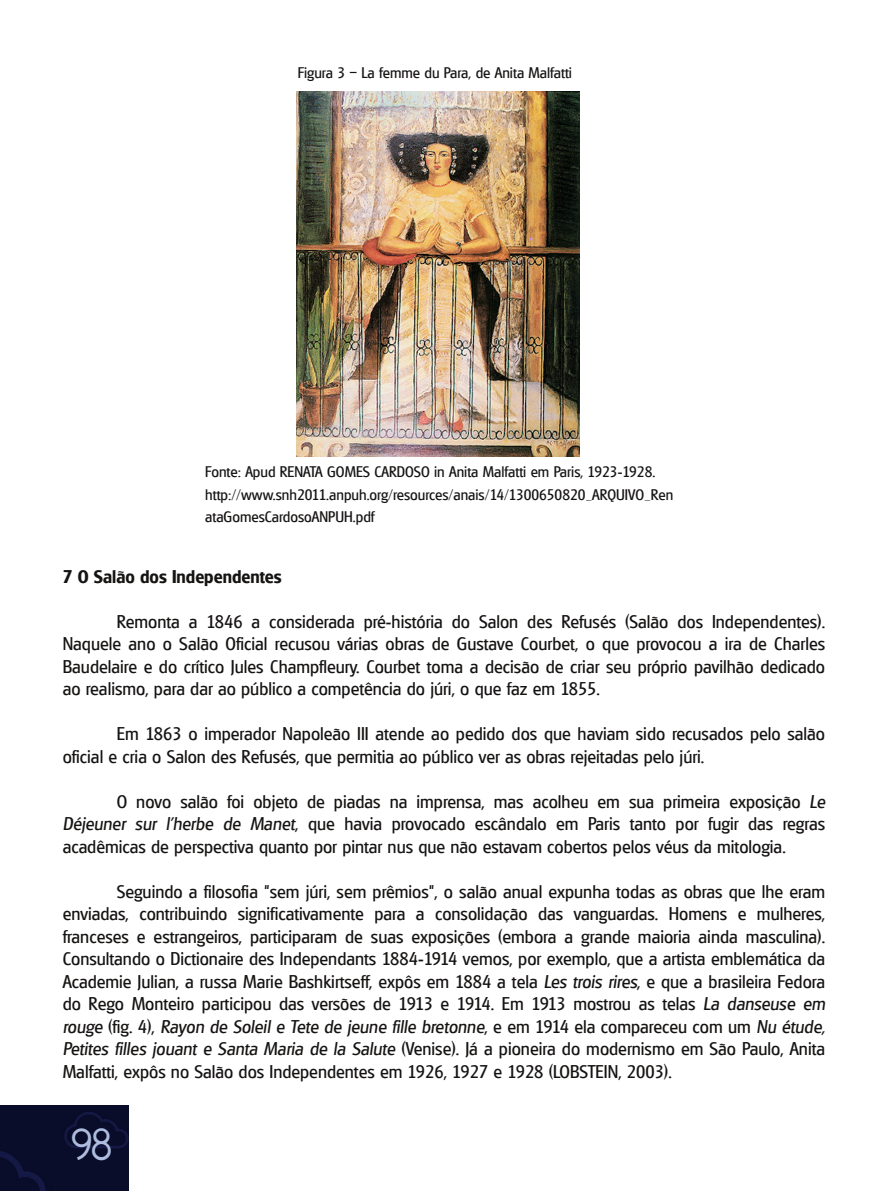
<style>
.page{position:relative;width:893px;height:1191px;background:#fff}
.page>*{position:absolute;margin:0;border:0;box-sizing:border-box;transform-origin:0 0}
.t1{font:45px "Dolce Vita";color:#aebddf}
.t2{font:18px/22.5px "Glasgow";color:#161413;text-align:justify}
.t3{font:700 18px "Glasgow";color:#161413}
.t4{font:15px/22.5px "Glasgow";color:#161413}
.s1{font-style:italic}
</style>
<div class="page">
<img style="left:0;top:1105px;width:129px;height:86px">
<img style="left:297px;top:91px;width:282px;height:365px">
<p class="t4" style="left:298px;top:61px;width:276px">Figura 3 – La femme du Para, de Anita Malfatti</p>
<p class="t4" style="left:205px;top:460px;width:470px">Fonte: Apud RENATA GOMES CARDOSO in Anita Malfatti em Paris, 1923-1928. http://www.snh2011.anpuh.org/resources/anais/14/1300650820_ARQUIVO_Ren ataGomesCardosoANPUH.pdf</p>
<p class="t3" style="left:63px;top:565px;width:220px">7 O Salão dos Independentes</p>
<p class="t2" style="left:63px;top:610px;width:764px;text-indent:54px">Remonta a 1846 a considerada pré-história do Salon des Refusés (Salão dos Independentes).<br>Naquele ano o Salão Oficial recusou várias obras de Gustave Courbet, o que provocou a ira de Charles Baudelaire e do crítico Jules Champfleury. Courbet toma a decisão de criar seu próprio pavilhão dedicado ao realismo, para dar ao público a competência do júri, o que faz em 1855.</p>
<p class="t2" style="left:63px;top:722px;width:764px;text-indent:54px">Em 1863 o imperador Napoleão III atende ao pedido dos que haviam sido recusados pelo salão oficial e cria o Salon des Refusés, que permitia ao público ver as obras rejeitadas pelo júri.</p>
<p class="t2" style="left:63px;top:790px;width:764px;text-indent:54px">O novo salão foi objeto de piadas na imprensa, mas acolheu em sua primeira exposição <span class="s1">Le Déjeuner sur l’herbe de Manet</span>, que havia provocado escândalo em Paris tanto por fugir das regras acadêmicas de perspectiva quanto por pintar nus que não estavam cobertos pelos véus da mitologia.</p>
<p class="t2" style="left:63px;top:880px;width:764px;text-indent:54px">Seguindo a filosofia "sem júri, sem prêmios", o salão anual expunha todas as obras que lhe eram enviadas, contribuindo significativamente para a consolidação das vanguardas. Homens e mulheres, franceses e estrangeiros, participaram de suas exposições (embora a grande maioria ainda masculina).<br>Consultando o Dictionaire des Independants 1884-1914 vemos, por exemplo, que a artista emblemática da Academie Julian, a russa Marie Bashkirtseff, expôs em 1884 a tela <span class="s1">Les trois rires</span>, e que a brasileira Fedora do Rego Monteiro participou das versões de 1913 e 1914. Em 1913 mostrou as telas <span class="s1">La danseuse em rouge</span> (fig. 4), <span class="s1">Rayon de Soleil e Tete de jeune fille bretonne</span>, e em 1914 ela compareceu com um <span class="s1">Nu étude, Petites filles jouant e Santa Maria de la Salute</span> (Venise). Já a pioneira do modernismo em São Paulo, Anita Malfatti, expôs no Salão dos Independentes em 1926, 1927 e 1928 (LOBSTEIN, 2003).</p>
<h1 class="t1" style="left:72px;top:1121px;width:41px">98</h1>
</div>
